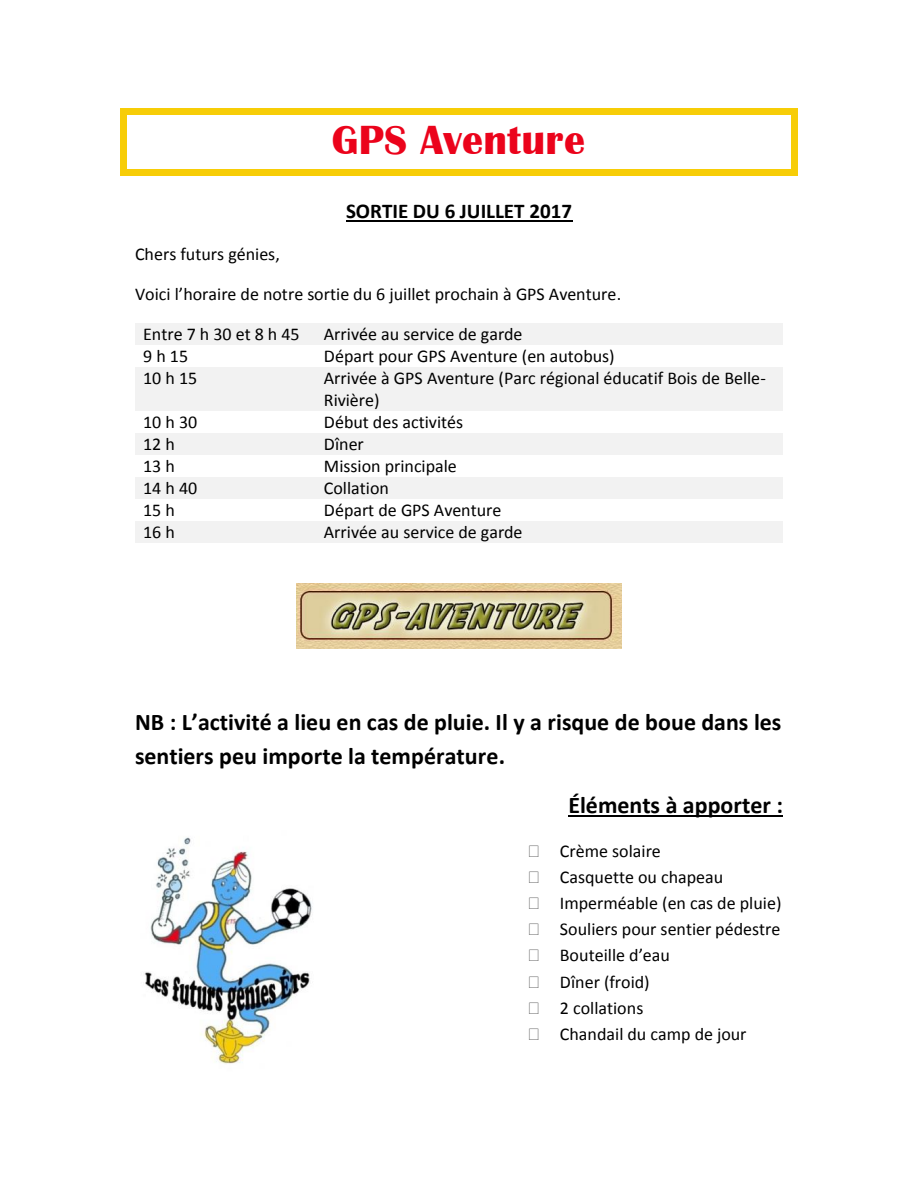
<style>
.page{position:relative;width:918px;height:1188px;background:#fff}
.page>*{position:absolute;margin:0;border:0;box-sizing:border-box;transform-origin:0 0}
.t1{font:700 42px "Britannic";letter-spacing:.005em;color:#eb031b}
.t2{font:700 24px/34px "Calibri";color:#000}
.t3{font:700 21px "Calibri";color:#000}
.t4{font:18px/22px "Calibri";color:#000}
</style>
<div class="page">
<svg style="left:120px;top:108px;width:7px;height:7px"></svg>
<hr style="left:127px;top:108px;width:664px;height:4px;background:#f7cd07">
<hr style="left:127px;top:114px;width:664px;height:1px;background:#f7cd07">
<svg style="left:791px;top:108px;width:7px;height:7px"></svg>
<svg style="left:120px;top:169px;width:7px;height:7px"></svg>
<hr style="left:127px;top:174px;width:664px;height:2px;background:#f7cd07">
<hr style="left:127px;top:169px;width:664px;height:4px;background:#f7cd07">
<svg style="left:791px;top:169px;width:7px;height:7px"></svg>
<div style="left:120px;top:115px;width:5px;height:54px;background:#f7cd07"></div>
<hr style="left:126px;top:115px;width:1px;height:54px;background:#f7cd07">
<hr style="left:797px;top:115px;width:1px;height:54px;background:#f7cd07">
<div style="left:791px;top:115px;width:5px;height:54px;background:#f7cd07"></div>
<hr style="left:346px;top:221px;width:226px;height:1px;background:#000">
<div style="left:135px;top:323px;width:181px;height:22px;background:#f2f2f2"></div>
<div style="left:316px;top:323px;width:466px;height:22px;background:#f2f2f2"></div>
<div style="left:135px;top:367px;width:181px;height:44px;background:#f2f2f2"></div>
<div style="left:316px;top:367px;width:466px;height:44px;background:#f2f2f2"></div>
<div style="left:135px;top:433px;width:181px;height:22px;background:#f2f2f2"></div>
<div style="left:316px;top:433px;width:466px;height:22px;background:#f2f2f2"></div>
<div style="left:135px;top:477px;width:181px;height:22px;background:#f2f2f2"></div>
<div style="left:316px;top:477px;width:466px;height:22px;background:#f2f2f2"></div>
<div style="left:135px;top:521px;width:181px;height:22px;background:#f2f2f2"></div>
<div style="left:316px;top:521px;width:466px;height:22px;background:#f2f2f2"></div>
<hr style="left:568px;top:815px;width:215px;height:2px;background:#000">
<img style="left:297px;top:583px;width:324px;height:66px">
<img style="left:144px;top:837px;width:168px;height:227px">
<p class="t1" style="left:332px;top:119px;width:254px">GPS Aventure</p>
<p class="t3" style="left:346px;top:202px;width:227px">SORTIE DU 6 JUILLET 2017</p>
<p class="t4" style="left:135px;top:244px;width:146px">Chers futurs génies,</p>
<p class="t4" style="left:135px;top:285px;width:488px">Voici l’horaire de notre sortie du 6 juillet prochain à GPS Aventure.</p>
<p class="t4" style="left:143px;top:325px;width:158px">Entre 7 h 30 et 8 h 45</p>
<p class="t4" style="left:324px;top:325px;width:200px">Arrivée au service de garde</p>
<p class="t4" style="left:143px;top:347px;width:47px">9 h 15</p>
<p class="t4" style="left:324px;top:347px;width:292px">Départ pour GPS Aventure (en autobus)</p>
<p class="t4" style="left:143px;top:369px;width:56px">10 h 15</p>
<p class="t4" style="left:324px;top:369px;width:444px">Arrivée à GPS Aventure (Parc régional éducatif Bois de Belle-<br>Rivière)</p>
<p class="t4" style="left:143px;top:413px;width:56px">10 h 30</p>
<p class="t4" style="left:324px;top:413px;width:141px">Début des activités</p>
<p class="t4" style="left:143px;top:435px;width:33px">12 h</p>
<p class="t4" style="left:324px;top:435px;width:42px">Dîner</p>
<p class="t4" style="left:143px;top:457px;width:33px">13 h</p>
<p class="t4" style="left:324px;top:457px;width:135px">Mission principale</p>
<p class="t4" style="left:143px;top:478px;width:56px">14 h 40</p>
<p class="t4" style="left:324px;top:478px;width:67px">Collation</p>
<p class="t4" style="left:143px;top:500px;width:33px">15 h</p>
<p class="t4" style="left:324px;top:500px;width:179px">Départ de GPS Aventure</p>
<p class="t4" style="left:143px;top:522px;width:33px">16 h</p>
<p class="t4" style="left:324px;top:522px;width:200px">Arrivée au service de garde</p>
<p class="t2" style="left:135px;top:707px;width:648px">NB : L’activité a lieu en cas de pluie. Il y a risque de boue dans les sentiers peu importe la température.</p>
<p class="t2" style="left:568px;top:790px;width:216px">Éléments à apporter :</p>
<p class="t4" style="left:560px;top:841px;width:102px">Crème solaire</p>
<p class="t4" style="left:560px;top:867px;width:165px">Casquette ou chapeau</p>
<p class="t4" style="left:560px;top:893px;width:223px">Imperméable (en cas de pluie)</p>
<p class="t4" style="left:560px;top:920px;width:222px">Souliers pour sentier pédestre</p>
<p class="t4" style="left:560px;top:946px;width:112px">Bouteille d’eau</p>
<p class="t4" style="left:560px;top:972px;width:91px">Dîner (froid)</p>
<p class="t4" style="left:560px;top:998px;width:85px">2 collations</p>
<p class="t4" style="left:560px;top:1024px;width:188px">Chandail du camp de jour</p>
</div>
